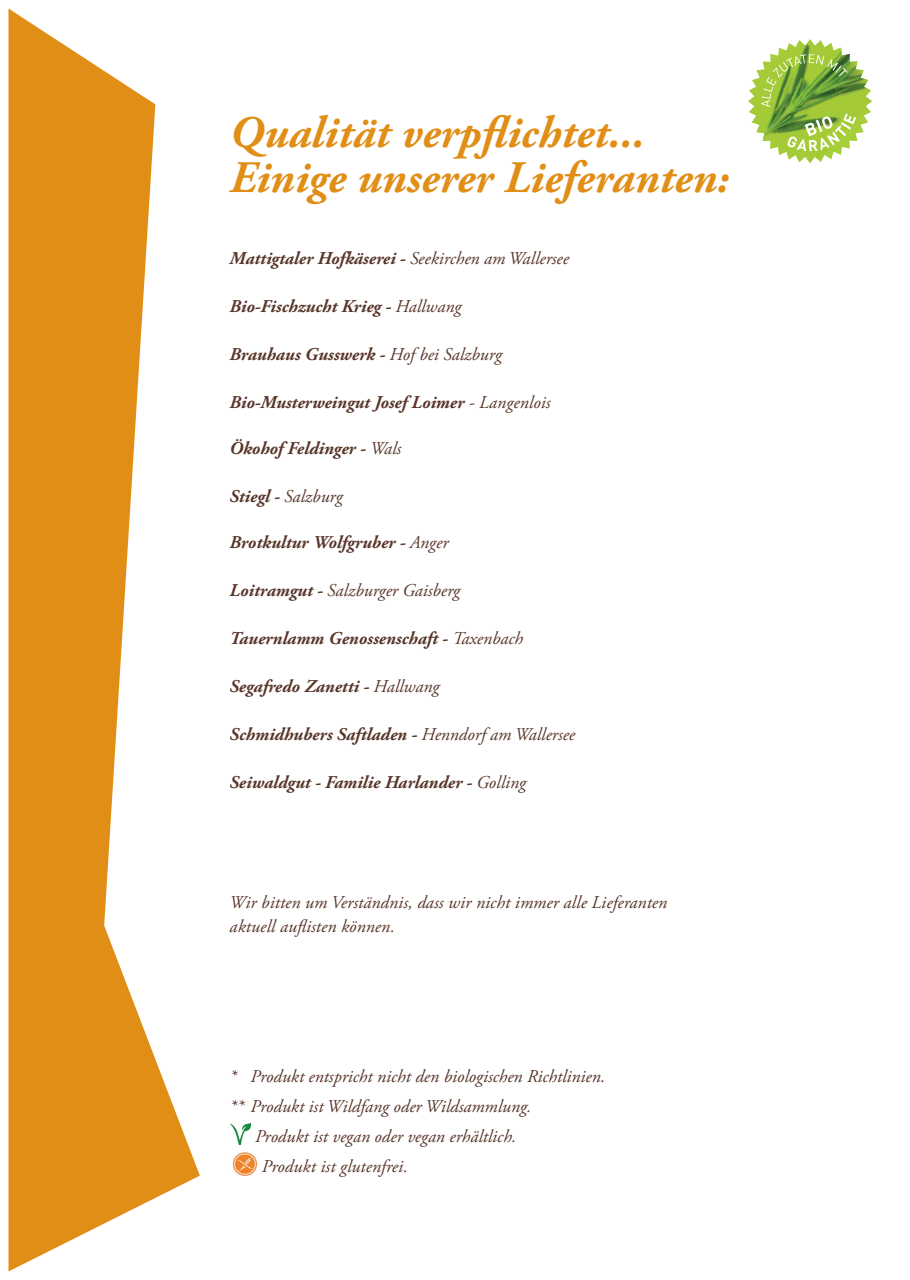
<style>
.page{position:relative;width:910px;height:1280px;background:#fff}
.page>*{position:absolute;margin:0;border:0;box-sizing:border-box;transform-origin:0 0}
.t1{font:italic 700 45px/45px "Adobe Garamond Pro";letter-spacing:.005em;color:#e18e17}
.t2{font:italic 700 18px "Adobe Garamond Pro";color:#583529}
.t3{font:italic 18px/24px "Adobe Garamond Pro";color:#583529}
.s1{font-weight:400}
.s2{font-weight:700}
</style>
<div class="page">
<svg style="left:9px;top:9px;width:191px;height:1262px;fill:#e18e17"></svg>
<img style="left:232px;top:1152px;width:25px;height:23px">
<svg style="left:748px;top:39px;width:124px;height:124px"></svg>
<img style="left:230px;top:1124px;width:20px;height:21px">
<h1 class="t1" style="left:230px;top:112px;width:501px">Qualität verpflichtet...<br>Einige unserer Lieferanten:</h1>
<p class="t2" style="left:230px;top:248px;width:341px">Mattigtaler Hofkäserei - <span class="s1">Seekirchen am Wallersee</span></p>
<p class="t2" style="left:230px;top:296px;width:233px">Bio-Fischzucht Krieg - <span class="s1">Hallwang</span></p>
<p class="t2" style="left:230px;top:344px;width:274px">Brauhaus Gusswerk - <span class="s1">Hof bei Salzburg</span></p>
<p class="t2" style="left:230px;top:392px;width:322px">Bio-Musterweingut Josef Loimer <span class="s1">- Langenlois</span></p>
<p class="t2" style="left:230px;top:438px;width:173px">Ökohof Feldinger - <span class="s1">Wals</span></p>
<p class="t3" style="left:230px;top:485px;width:115px"><span class="s2">Stiegl -</span> Salzburg</p>
<p class="t2" style="left:230px;top:532px;width:220px">Brotkultur Wolfgruber - <span class="s1">Anger</span></p>
<p class="t3" style="left:230px;top:578px;width:232px"><span class="s2">Loitramgut -</span> Salzburger Gaisberg</p>
<p class="t2" style="left:230px;top:628px;width:295px">Tauernlamm Genossenschaft - <span class="s1">Taxenbach</span></p>
<p class="t2" style="left:230px;top:676px;width:211px">Segafredo Zanetti - <span class="s1">Hallwang</span></p>
<p class="t2" style="left:230px;top:724px;width:347px">Schmidhubers Saftladen - <span class="s1">Henndorf am Wallersee</span></p>
<p class="t2" style="left:230px;top:772px;width:298px">Seiwaldgut - Familie Harlander - <span class="s1">Golling</span></p>
<p class="t3" style="left:230px;top:890px;width:439px">Wir bitten um Verständnis, dass wir nicht immer alle Lieferanten aktuell auflisten können.</p>
<p class="t3" style="left:230px;top:1064px;width:377px">* Produkt entspricht nicht den biologischen Richtlinien.</p>
<p class="t3" style="left:230px;top:1094px;width:303px">** Produkt ist Wildfang oder Wildsammlung.</p>
<p class="t3" style="left:255px;top:1124px;width:263px">Produkt ist vegan oder vegan erhältlich.</p>
<p class="t3" style="left:262px;top:1154px;width:148px">Produkt ist glutenfrei.</p>
</div>
